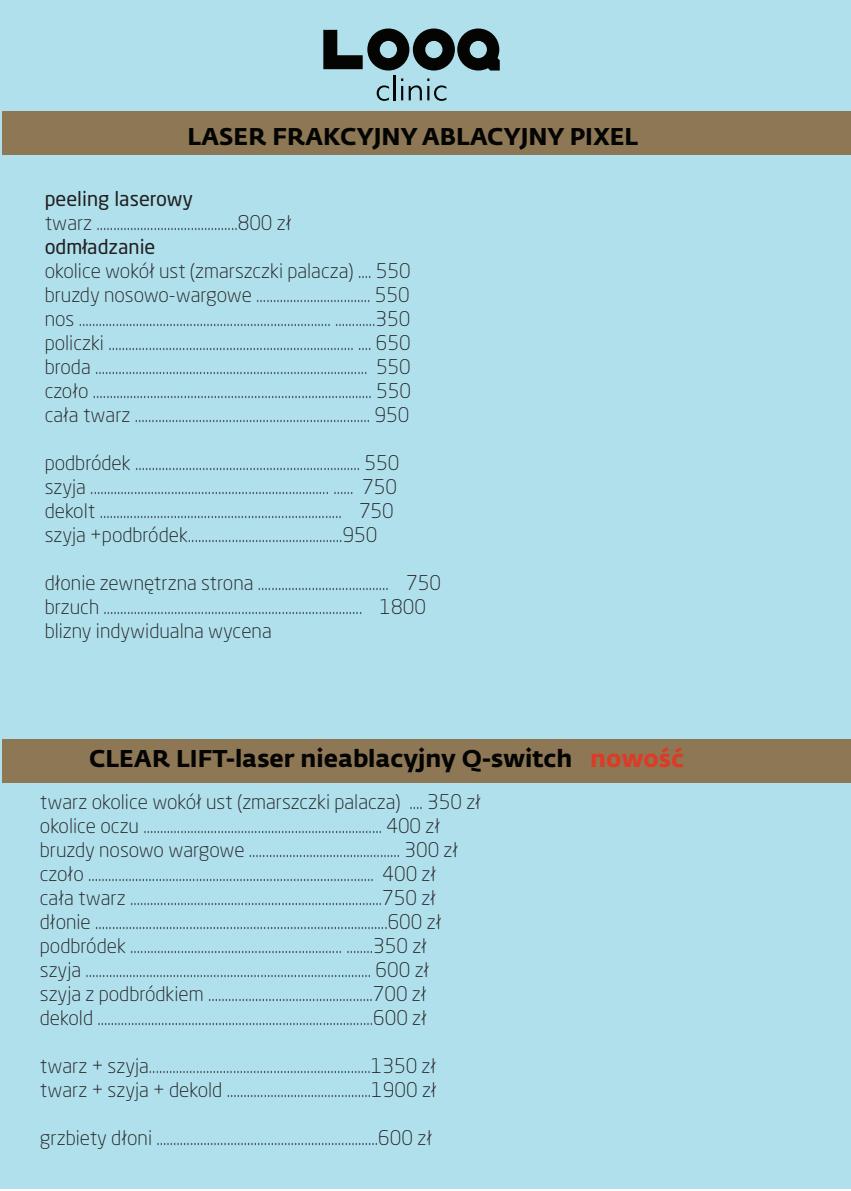
<style>
.page{position:relative;width:851px;height:1191px;background:#fff}
.page>*{position:absolute;margin:0;border:0;box-sizing:border-box;transform-origin:0 0}
.t1{font:700 24px "Fedra Sans Std";color:#040503}
.t2{font:300 20px/24px "Neo Sans Pro";color:#231f20}
.t3{font:20px "Neo Sans Pro";color:#231f20}
.s1{color:#dc3c26}
</style>
<div class="page">
<div style="left:0;top:0;width:850px;height:1188px;background:#afe0ec"></div>
<svg style="left:376px;top:85px;width:13px;height:16px"></svg>
<hr style="left:393px;top:75px;width:2px;height:25px;background:#040503">
<svg style="left:401px;top:78px;width:45px;height:23px"></svg>
<svg style="left:323px;top:28px;width:176px;height:43px"></svg>
<div style="left:2px;top:111px;width:848px;height:43px;background:#8e7755"></div>
<div style="left:2px;top:739px;width:848px;height:43px;background:#8e7755"></div>
<p class="t1" style="left:187px;top:122px;width:452px">LASER FRAKCYJNY ABLACYJNY PIXEL</p>
<p class="t3" style="left:45px;top:186px;width:150px">peeling laserowy</p>
<p class="t2" style="left:45px;top:210px;width:248px">twarz ..........................................800 zł</p>
<p class="t3" style="left:45px;top:234px;width:112px">odmładzanie</p>
<p class="t2" style="left:45px;top:258px;width:368px;text-align:justify">okolice wokół ust (zmarszczki palacza) .... 550 bruzdy nosowo-wargowe .................................. 550 nos ........................................................................... ............350 policzki ......................................................................... .... 650 broda ................................................................................. 550 czoło ................................................................................... 550 cała twarz ...................................................................... 950</p>
<p class="t2" style="left:45px;top:450px;width:356px">podbródek ................................................................... 550 szyja ....................................................................... ...... 750 dekolt ........................................................................ 750 szyja +podbródek..............................................950</p>
<p class="t2" style="left:45px;top:570px;width:398px">dłonie zewnętrzna strona ....................................... 750 brzuch ............................................................................. 1800 blizny indywidualna wycena</p>
<p class="t1" style="left:89px;top:743px;width:596px">CLEAR LIFT-laser nieablacyjny Q-switch <span class="s1">nowość</span></p>
<p class="t2" style="left:40px;top:789px;width:442px">twarz okolice wokół ust (zmarszczki palacza) .... 350 zł okolice oczu ....................................................................... 400 zł bruzdy nosowo wargowe ............................................. 300 zł czoło ..................................................................................... 400 zł<br>cała twarz ...........................................................................750 zł dłonie .......................................................................................600 zł podbródek ............................................................... ........350 zł<br>szyja ..................................................................................... 600 zł<br>szyja z podbródkiem .................................................700 zł dekold ..................................................................................600 zł</p>
<p class="t2" style="left:40px;top:1053px;width:398px">twarz + szyja..................................................................1350 zł twarz + szyja + dekold ...........................................1900 zł</p>
<p class="t2" style="left:40px;top:1125px;width:393px">grzbiety dłoni ..................................................................600 zł</p>
</div>
